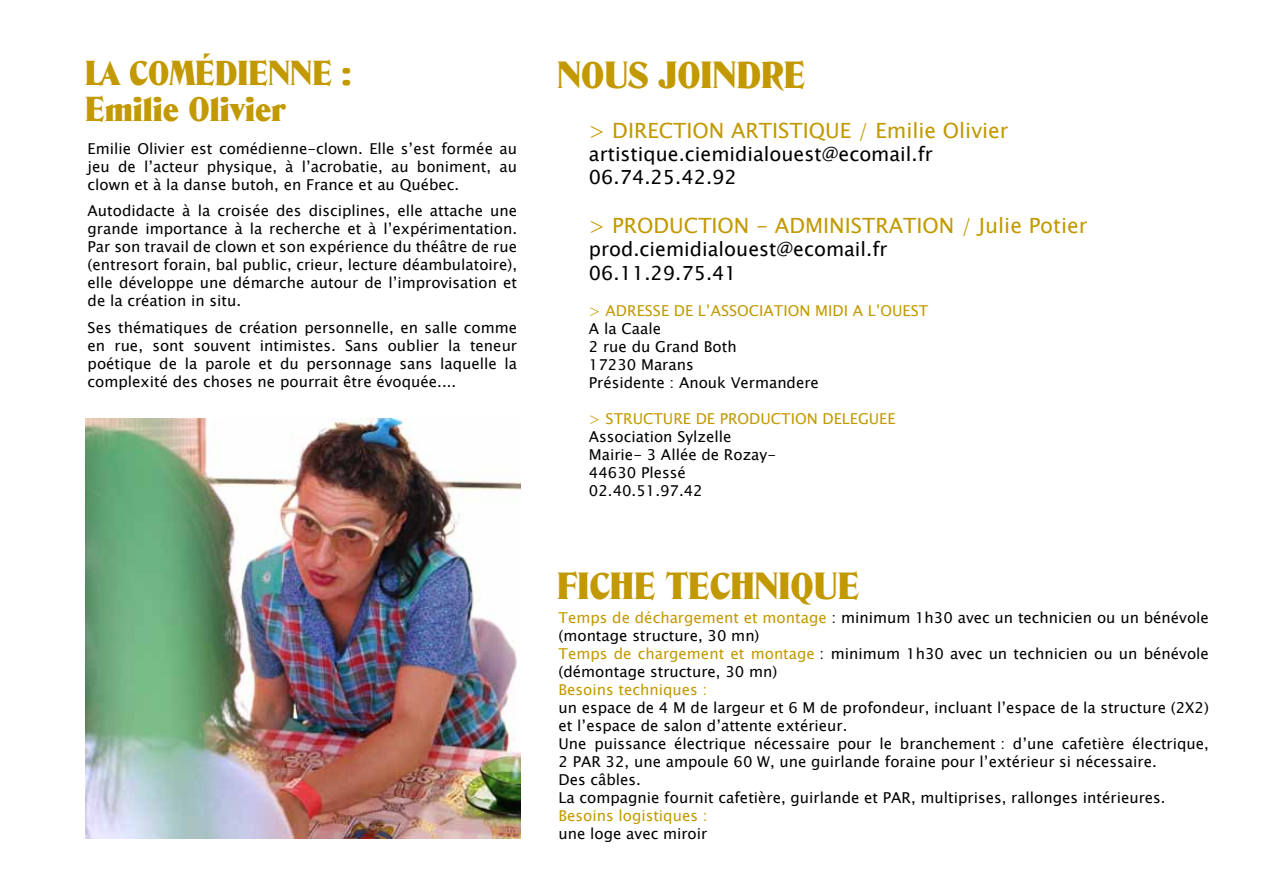
<style>
.page{position:relative;width:1263px;height:893px;background:#fff}
.page>*{position:absolute;margin:0;border:0;box-sizing:border-box;transform-origin:0 0}
.t1{font:900 36px "Denver Serial";color:#c29900}
.t2{font:900 33px/36px "Denver Serial";color:#c29900}
.t3{font:21px "Lucida Sans Unicode";color:#c29900}
.t4{font:19.5px/23.4px "Lucida Sans Unicode";color:#000}
.t5{font:15px/18px "Lucida Sans Unicode";color:#000}
.t6{font:15px "Lucida Sans Unicode";color:#c29900}
.s1{color:#c29900}
</style>
<div class="page">
<img style="left:85px;top:418px;width:436px;height:421px">
<h2 class="t2" style="left:85px;top:55px;width:268px">LA COMÉDIENNE :<br>EMILIE OLIVIER</h2>
<p class="t5" style="left:88px;top:140px;width:431px;text-align:justify">Emilie Olivier est comédienne-clown. Elle s’est formée au jeu de l’acteur physique, à l’acrobatie, au boniment, au clown et à la danse butoh, en France et au Québec.</p>
<p class="t5" style="left:88px;top:202px;width:431px;text-align:justify">Autodidacte à la croisée des disciplines, elle attache une grande importance à la recherche et à l’expérimentation.<br>Par son travail de clown et son expérience du théâtre de rue (entresort forain, bal public, crieur, lecture déambulatoire), elle développe une démarche autour de l’improvisation et de la création in situ.</p>
<p class="t5" style="left:88px;top:319px;width:431px;text-align:justify">Ses thématiques de création personnelle, en salle comme en rue, sont souvent intimistes. Sans oublier la teneur poétique de la parole et du personnage sans laquelle la complexité des choses ne pourrait être évoquée....</p>
<h1 class="t1" style="left:557px;top:50px;width:250px">NOUS JOINDRE</h1>
<h3 class="t3" style="left:589px;top:114px;width:421px">&gt; DIRECTION ARTISTIQUE / Emilie Olivier</h3>
<h3 class="t4" style="left:589px;top:142px;width:345px">artistique.ciemidialouest@ecomail.fr<br>06.74.25.42.92</h3>
<h3 class="t3" style="left:589px;top:209px;width:500px">&gt; PRODUCTION - ADMINISTRATION / Julie Potier</h3>
<h3 class="t4" style="left:589px;top:238px;width:300px">prod.ciemidialouest@ecomail.fr<br>06.11.29.75.41</h3>
<p class="t6" style="left:589px;top:299px;width:341px">&gt; ADRESSE DE L’ASSOCIATION MIDI A L’OUEST</p>
<p class="t5" style="left:589px;top:320px;width:231px">A la Caale<br>2 rue du Grand Both<br>17230 Marans<br>Présidente : Anouk Vermandere</p>
<p class="t6" style="left:589px;top:407px;width:308px">&gt; STRUCTURE DE PRODUCTION DELEGUEE</p>
<p class="t5" style="left:589px;top:428px;width:189px">Association Sylzelle<br>Mairie- 3 Allée de Rozay-<br>44630 Plessé<br>02.40.51.97.42</p>
<h1 class="t1" style="left:557px;top:561px;width:304px">FICHE TECHNIQUE</h1>
<p class="t5" style="left:558px;top:608px;width:652px"><span class="s1">Temps de déchargement et montage</span> : minimum 1h30 avec un technicien ou un bénévole (montage structure, 30 mn)<br><span class="s1">Temps de chargement et montage</span> : minimum 1h30 avec un technicien ou un bénévole (démontage structure, 30 mn)</p>
<p class="t6" style="left:558px;top:677px;width:150px">Besoins techniques :</p>
<p class="t5" style="left:558px;top:698px;width:652px">un espace de 4 M de largeur et 6 M de profondeur, incluant l’espace de la structure (2X2) et l’espace de salon d’attente extérieur.<br>Une puissance électrique nécessaire pour le branchement : d’une cafetière électrique, 2 PAR 32, une ampoule 60 W, une guirlande foraine pour l’extérieur si nécessaire.<br>Des câbles.<br>La compagnie fournit cafetière, guirlande et PAR, multiprises, rallonges intérieures.</p>
<p class="t6" style="left:558px;top:803px;width:150px">Besoins logistiques :</p>
<p class="t5" style="left:558px;top:824px;width:150px">une loge avec miroir</p>
</div>
